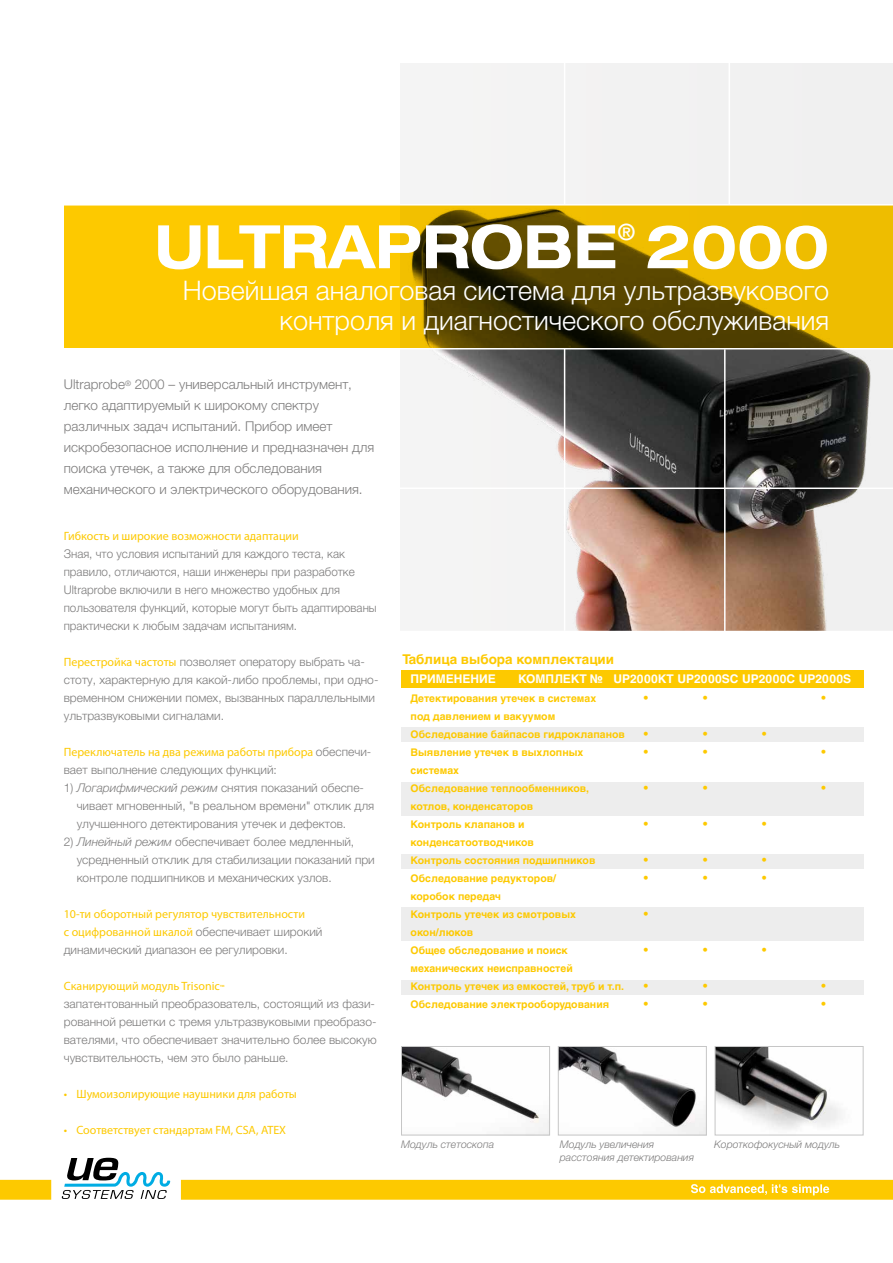
<style>
.page{position:relative;width:893px;height:1263px;background:#fff}
.page>*{position:absolute;margin:0;border:0;box-sizing:border-box;transform-origin:0 0}
.t1{font:700 expanded 60px "Helvetica Neue LT Std";color:#fff;scale:.94 1}
.t2{font:300 27px/30.8px "Helvetica Neue";color:#fff;text-align:right}
.t3{font:500 expanded 22.5px "Helvetica Neue LT Std";color:#fff}
.t4{font:300 13.5px/21px "Helvetica Neue";color:#7c7b7b}
.t5{font:700 13.5px "Helvetica LT Std";color:#fdc900}
.t6{font:300 12px/18px "Helvetica Neue";color:#7c7b7b}
.t7{font:12px/18px "Myriad Pro";color:#fdc900}
.t8{font:700 12px "Helvetica LT Std";color:#fff}
.t9{font:700 12px/18px "Helvetica LT Std";color:#fdc900}
.t10{font:700 10.5px/18px "Helvetica LT Std";color:#fdc900}
.t11{font:italic 300 10.5px/12.6px "Helvetica Neue";color:#7c7b7b}
.s1{font-family:"Myriad Pro";font-weight:400;color:#fdc900}
.s2{font-family:"Helvetica Neue";font-weight:300;color:#7c7b7b}
.s3{font-style:italic}
.s4{font-size:7.5px}
</style>
<div class="page">
<img style="left:401px;top:64px;width:492px;height:567px">
<svg style="left:64px;top:206px;width:829px;height:142px;background:#c09800"></svg>
<hr style="left:391px;top:487px;width:502px;height:2px;background:#fff">
<hr style="left:0;top:348px;width:893px;height:1px;background:#fff">
<hr style="left:0;top:204px;width:893px;height:2px;background:#fff">
<hr style="left:564px;top:349px;width:1px;height:282px;background:#fff">
<hr style="left:564px;top:50px;width:1px;height:155px;background:#fff">
<hr style="left:724px;top:349px;width:2px;height:283px;background:#fff">
<hr style="left:729px;top:52px;width:1px;height:153px;background:#fff">
<img style="left:403px;top:1048px;width:145px;height:85px">
<div style="left:401px;top:1046px;width:149px;height:89px;border:1px solid #c6c6c6"></div>
<img style="left:560px;top:1048px;width:145px;height:85px">
<div style="left:558px;top:1046px;width:149px;height:89px;border:1px solid #c6c6c6"></div>
<img style="left:717px;top:1048px;width:124px;height:81px">
<div style="left:715px;top:1046px;width:148px;height:89px;border:1px solid #c6c6c6"></div>
<svg style="left:0;top:1158px;width:893px;height:42px"></svg>
<div style="left:401px;top:782px;width:462px;height:33px;background:#ededed"></div>
<div style="left:401px;top:854px;width:462px;height:15px;background:#ededed"></div>
<div style="left:401px;top:980px;width:462px;height:14px;background:#ededed"></div>
<div style="left:401px;top:907px;width:462px;height:34px;background:#ededed"></div>
<div style="left:401px;top:727px;width:462px;height:15px;background:#ededed"></div>
<div style="left:401px;top:670px;width:462px;height:18px;background:#fdc900"></div>
<h1 class="t1" style="left:155px;top:209px;width:494px">ULTRAPROBE</h1>
<h3 class="t3" style="left:617px;top:218px;width:19px">®</h3>
<h1 class="t1" style="left:645px;top:209px;width:197px">2000</h1>
<h2 class="t2" style="left:183px;top:273px;width:648px">Новейшая аналоговая система для ультразвукового контроля и диагностического обслуживания</h2>
<p class="t4" style="left:64px;top:373px;width:312px">Ultraprobe<sup>®</sup> 2000 – универсальный инструмент, легко адаптируемый к широкому спектру различных задач испытаний. Прибор имеет искробезопасное исполнение и предназначен для поиска утечек, а также для обследования механического и электрического оборудования.</p>
<p class="t7" style="left:64px;top:527px;width:237px">Гибкость и широкие возможности адаптации</p>
<p class="t6" style="left:64px;top:544px;width:314px">Зная, что условия испытаний для каждого теста, как правило, отличаются, наши инженеры при разработке Ultraprobe включили в него множество удобных для пользователя функций, которые могут быть адаптированы практически к любым задачам испытаниям.</p>
<p class="t6" style="left:64px;top:652px;width:316px"><span class="s1">Перестройка частоты</span> позволяет оператору выбрать ча&shy;стоту, характерную для какой-либо проблемы, при одно&shy;временном снижении помех, вызванных параллельными ультразвуковыми сигналами.</p>
<p class="t7" style="left:64px;top:743px;width:309px">Переключатель на два режима работы прибора <span class="s2">обеспечи-</span></p>
<p class="t6" style="left:64px;top:760px;width:215px">вает выполнение следующих функций:</p>
<p class="t6" style="left:77px;top:778px;width:299px;text-indent:-13px">1) <span class="s3">Логарифмический режим</span> снятия показаний обеспе&shy;чивает мгновенный, "в реальном времени" отклик для улучшенного детектирования утечек и дефектов.</p>
<p class="t6" style="left:77px;top:832px;width:300px;text-indent:-13px">2) <span class="s3">Линейный режим</span> обеспечивает более медленный, усредненный отклик для стабилизации показаний при контроле подшипников и механических узлов.</p>
<p class="t7" style="left:64px;top:905px;width:260px">10-ти оборотный регулятор чувствительности<br>с оцифрованной шкалой <span class="s2">обеспечивает широкий</span></p>
<p class="t6" style="left:64px;top:940px;width:226px">динамический диапазон ее регулировки.</p>
<p class="t7" style="left:64px;top:977px;width:162px">Сканирующий модуль Trisonic<span class="s4">™</span></p>
<p class="t6" style="left:64px;top:994px;width:314px">запатентованный преобразователь, состоящий из фази&shy;рованной решетки с тремя ультразвуковыми преобразо&shy;вателями, что обеспечивает значительно более высокую чувствительность, чем это было раньше.</p>
<p class="t7" style="left:64px;top:1085px;width:235px">• Шумоизолирующие наушники для работы</p>
<p class="t7" style="left:64px;top:1121px;width:224px">• Соответствует стандартам FM, CSA, ATEX</p>
<p class="t5" style="left:403px;top:651px;width:213px">Таблица выбора комплектации</p>
<p class="t8" style="left:411px;top:672px;width:87px">ПРИМЕНЕНИЕ</p>
<p class="t8" style="left:518px;top:672px;width:335px">КОМПЛЕКТ № UP2000KT UP2000SC UP2000C UP2000S</p>
<p class="t10" style="left:411px;top:689px;width:216px">Детектирования утечек в системах<br>под давлением и вакуумом<br>Обследование байпасов гидроклапанов<br>Выявление утечек в выхлопных системах<br>Обследование теплообменников, котлов, конденсаторов<br>Контроль клапанов и конденсатоотводчиков<br>Контроль состояния подшипников<br>Обследование редукторов/<br>коробок передач<br>Контроль утечек из смотровых окон/люков<br>Общее обследование и поиск механических неисправностей<br>Контроль утечек из емкостей, труб и т.п.<br>Обследование электрооборудования</p>
<p class="t9" style="left:644px;top:689px;width:6px">•</p>
<p class="t9" style="left:644px;top:725px;width:6px">• •</p>
<p class="t9" style="left:644px;top:779px;width:6px">•</p>
<p class="t9" style="left:644px;top:815px;width:6px">•</p>
<p class="t9" style="left:644px;top:851px;width:6px">• •</p>
<p class="t9" style="left:644px;top:905px;width:6px">•</p>
<p class="t9" style="left:644px;top:941px;width:6px">•</p>
<p class="t9" style="left:644px;top:977px;width:6px">• •</p>
<p class="t9" style="left:703px;top:689px;width:6px">•</p>
<p class="t9" style="left:703px;top:725px;width:6px">• •</p>
<p class="t9" style="left:703px;top:779px;width:6px">•</p>
<p class="t9" style="left:703px;top:815px;width:6px">•</p>
<p class="t9" style="left:703px;top:851px;width:6px">• •</p>
<p class="t9" style="left:703px;top:941px;width:6px">•</p>
<p class="t9" style="left:703px;top:977px;width:6px">• •</p>
<p class="t9" style="left:762px;top:725px;width:6px">•</p>
<p class="t9" style="left:762px;top:815px;width:6px">•</p>
<p class="t9" style="left:762px;top:851px;width:6px">• •</p>
<p class="t9" style="left:762px;top:941px;width:6px">•</p>
<p class="t9" style="left:821px;top:689px;width:6px">•</p>
<p class="t9" style="left:821px;top:743px;width:6px">•</p>
<p class="t9" style="left:821px;top:779px;width:6px">•</p>
<p class="t9" style="left:821px;top:977px;width:6px">• •</p>
<p class="t11" style="left:401px;top:1137px;width:95px">Модуль стетоскопа</p>
<p class="t11" style="left:560px;top:1137px;width:136px">Модуль увеличения расстояния детектирования</p>
<p class="t11" style="left:714px;top:1138px;width:127px">Короткофокусный модуль</p>
</div>
